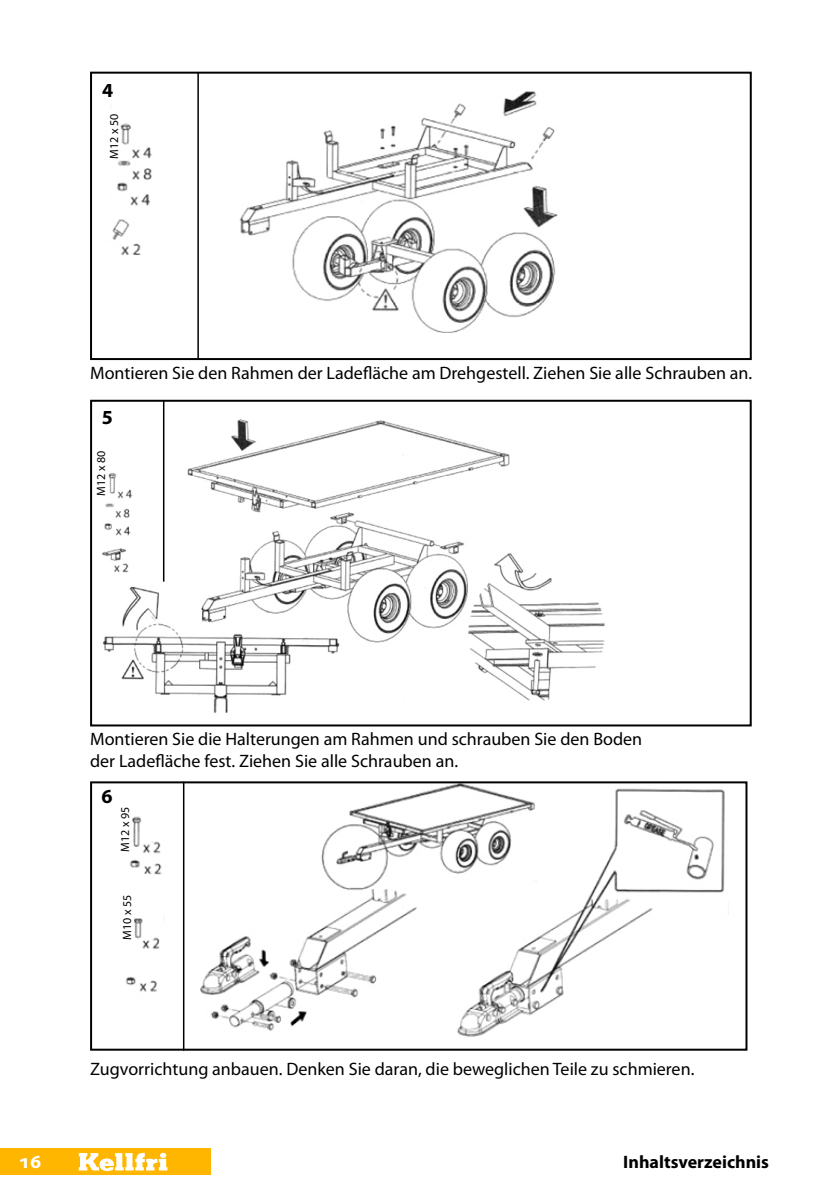
<style>
.page{position:relative;width:840px;height:1191px;background:#fff}
.page>*{position:absolute;margin:0;border:0;box-sizing:border-box;transform-origin:0 0}
.t1{font:700 20px "Myriad Pro";color:#000}
.t2{font:700 20px "Myriad Pro";color:#fff}
.t3{font:18px/21.6px "Myriad Pro";color:#000}
.t4{font:700 18px "Myriad Pro";color:#000}
.t5{font:12px "Myriad Pro";color:#000}
</style>
<div class="page">
<div style="left:0;top:1148px;width:210px;height:27px;background:#ffb600"></div>
<svg style="left:79px;top:1152px;width:88px;height:19px"></svg>
<img style="left:102px;top:403px;width:503px;height:310px">
<div style="left:90px;top:400px;width:661px;height:326px;border:2px solid #000"></div>
<img style="left:112px;top:91px;width:446px;height:242px">
<div style="left:90px;top:72px;width:661px;height:288px;border:2px solid #000"></div>
<hr style="left:197px;top:72px;width:2px;height:288px;background:#000">
<hr style="left:163px;top:400px;width:1px;height:181px;background:#000">
<img style="left:125px;top:784px;width:604px;height:263px">
<div style="left:90px;top:781px;width:657px;height:269px;border:2px solid #000"></div>
<hr style="left:183px;top:781px;width:1px;height:269px;background:#000">
<div style="left:109px;top:110px;width:10px;height:49px;background:#fff"></div>
<div style="left:96px;top:447px;width:11px;height:49px;background:#fff"></div>
<div style="left:120px;top:804px;width:11px;height:47px;background:#fff"></div>
<div style="left:122px;top:892px;width:11px;height:48px;background:#fff"></div>
<p class="t1" style="left:102px;top:78px;width:13px">4</p>
<p class="t5" style="left:107px;top:159px;width:46px;rotate:-90deg">M12 x 50</p>
<p class="t3" style="left:90px;top:362px;width:663px">Montieren Sie den Rahmen der Ladefläche am Drehgestell. Ziehen Sie alle Schrauben an.</p>
<p class="t1" style="left:102px;top:404px;width:13px">5</p>
<p class="t5" style="left:94px;top:496px;width:46px;rotate:-90deg">M12 x 80</p>
<p class="t3" style="left:90px;top:728px;width:553px">Montieren Sie die Halterungen am Rahmen und schrauben Sie den Boden der Ladefläche fest. Ziehen Sie alle Schrauben an.</p>
<p class="t1" style="left:101px;top:783px;width:13px">6</p>
<p class="t5" style="left:118px;top:851px;width:46px;rotate:-90deg">M12 x 95</p>
<p class="t5" style="left:120px;top:940px;width:46px;rotate:-90deg">M10 x 55</p>
<p class="t3" style="left:90px;top:1058px;width:605px">Zugvorrichtung anbauen. Denken Sie daran, die beweglichen Teile zu schmieren.</p>
<p class="t2" style="left:19px;top:1148px;width:24px">16</p>
<p class="t4" style="left:623px;top:1150px;width:147px">Inhaltsverzeichnis</p>
</div>
